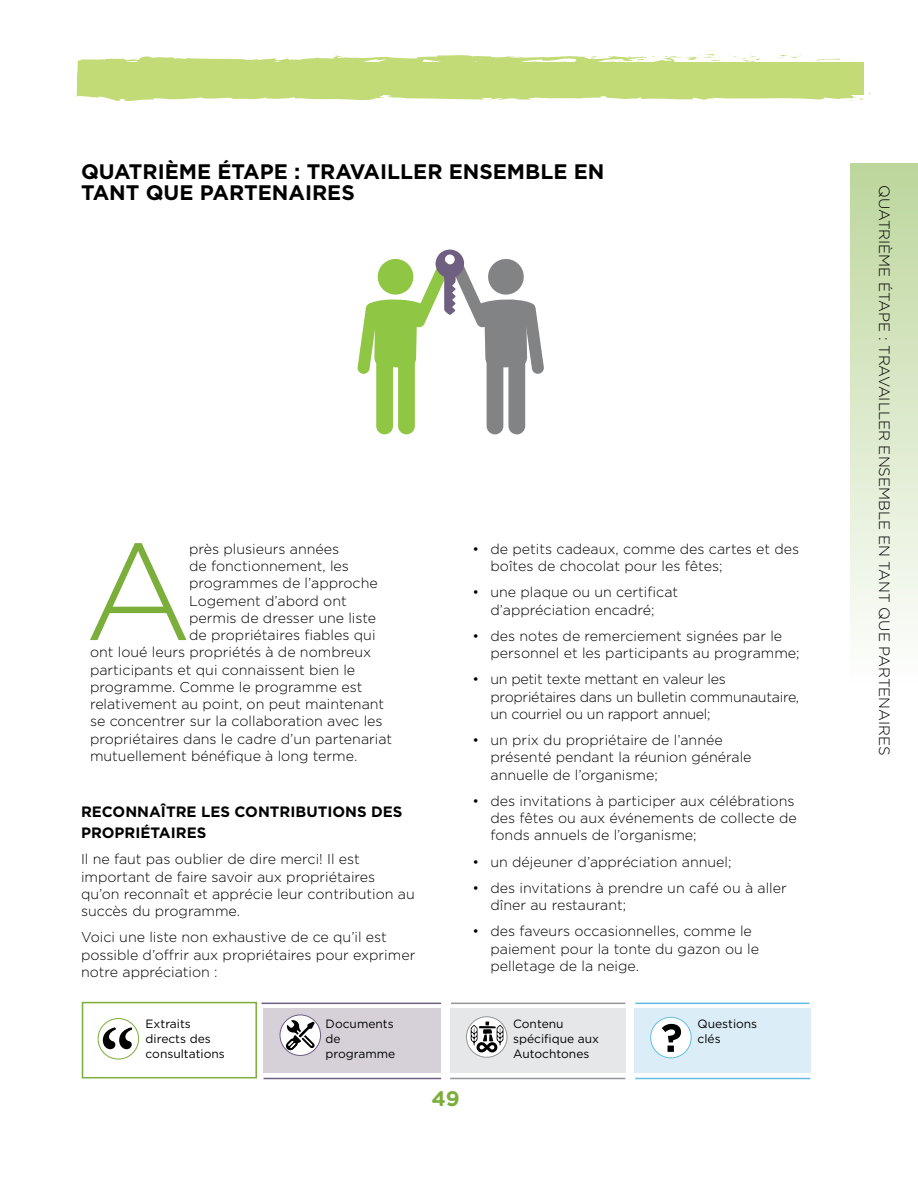
<style>
.page{position:relative;width:918px;height:1188px;background:#fff}
.page>*{position:absolute;margin:0;border:0;box-sizing:border-box;transform-origin:0 0}
.box{font:300 137.4px "Gotham";color:#7bae3a}
.t1{font:700 21px/21px "Gotham";color:#000}
.t2{font:700 21px "Gotham";color:#7bae3a}
.t3{font:300 15px "Gotham";color:#000}
.t4{font:700 15px/21px "Gotham";color:#000}
.bullets{font:300 14.25px/17.2px "Gotham";color:#000}
.box-2{font:300 14.25px "Gotham";color:#000}
.bullets-2{font:300 14.25px/17.2px "Gotham";letter-spacing:-.02em;color:#000}
.t5{font:12px "Gotham";color:#000}
</style>
<div class="page">
<div style="left:850px;top:163px;width:68px;height:527px;background:linear-gradient(to bottom,#bcd69c,#fff)"></div>
<svg style="left:76px;top:54px;width:794px;height:47px;background:#cce18e"></svg>
<div style="left:376px;top:355px;width:17px;height:79px;background:#8fc643;border-radius:8px"></div>
<div style="left:398px;top:355px;width:17px;height:79px;background:#8fc643;border-radius:8px"></div>
<div style="left:508px;top:355px;width:17px;height:79px;background:#818385;border-radius:8px"></div>
<div style="left:487px;top:355px;width:16px;height:79px;background:#818385;border-radius:8px"></div>
<svg style="left:357px;top:250px;width:187px;height:124px"></svg>
<div style="left:264px;top:1009px;width:177px;height:64px;background:#d6d1d9"></div>
<div style="left:450px;top:1009px;width:175px;height:64px;background:#e6e7e8"></div>
<div style="left:634px;top:1009px;width:176px;height:64px;background:#dbedf7"></div>
<div style="left:82px;top:1002px;width:175px;height:76px;border:2px solid #7bae3a"></div>
<hr style="left:261px;top:1003px;width:180px;height:1px;background:#6f5f80">
<hr style="left:451px;top:1003px;width:174px;height:1px;background:#939598">
<hr style="left:635px;top:1003px;width:175px;height:1px;background:#64bde1">
<div style="left:98px;top:1018px;width:41px;height:42px;border:1px solid #7bae3a;border-radius:50%"></div>
<svg style="left:103px;top:1027px;width:30px;height:22px"></svg>
<svg style="left:280px;top:1015px;width:41px;height:40px"></svg>
<div style="left:280px;top:1014px;width:41px;height:42px;border:1px solid #6f5f80;border-radius:50%"></div>
<svg style="left:286px;top:1019px;width:29px;height:33px"></svg>
<svg style="left:466px;top:1017px;width:41px;height:40px"></svg>
<div style="left:466px;top:1016px;width:41px;height:42px;border:1px solid #939598;border-radius:50%"></div>
<svg style="left:471px;top:1022px;width:32px;height:31px"></svg>
<div style="left:651px;top:1017px;width:40px;height:41px;background:#fff;border-radius:50%"></div>
<div style="left:650px;top:1017px;width:42px;height:41px;border:1px solid #64bde1;border-radius:50%"></div>
<svg style="left:662px;top:1024px;width:19px;height:28px"></svg>
<hr style="left:264px;top:1078px;width:177px;height:1px;background:#6f5f80">
<hr style="left:450px;top:1078px;width:175px;height:1px;background:#939598">
<hr style="left:635px;top:1078px;width:175px;height:1px;background:#64bde1">
<h2 class="t1" style="left:81px;top:161px;width:525px">QUATRIÈME ÉTAPE : TRAVAILLER ENSEMBLE EN<br>TANT QUE PARTENAIRES</h2>
<p class="box" style="left:84px;top:508px;width:110px">A</p>
<p class="box-2" style="left:189px;top:540px;width:152px">près plusieurs années</p>
<p class="box-2" style="left:189px;top:557px;width:161px">de fonctionnement, les</p>
<p class="box-2" style="left:189px;top:575px;width:190px">programmes de l’approche</p>
<p class="box-2" style="left:189px;top:592px;width:159px">Logement d’abord ont</p>
<p class="box-2" style="left:189px;top:609px;width:189px">permis de dresser une liste</p>
<p class="box-2" style="left:189px;top:626px;width:188px">de propriétaires fiables qui</p>
<p class="box-2" style="left:90px;top:644px;width:283px">ont loué leurs propriétés à de nombreux</p>
<p class="box-2" style="left:90px;top:661px;width:267px">participants et qui connaissent bien le</p>
<p class="box-2" style="left:90px;top:678px;width:274px">programme. Comme le programme est</p>
<p class="box-2" style="left:90px;top:695px;width:296px">relativement au point, on peut maintenant</p>
<p class="box-2" style="left:90px;top:713px;width:294px">se concentrer sur la collaboration avec les</p>
<p class="box-2" style="left:90px;top:730px;width:304px">propriétaires dans le cadre d’un partenariat</p>
<p class="box-2" style="left:90px;top:747px;width:269px">mutuellement bénéfique à long terme.</p>
<h4 class="t4" style="left:81px;top:801px;width:323px">RECONNAÎTRE LES CONTRIBUTIONS DES<br>PROPRIÉTAIRES</h4>
<p class="bullets" style="left:81px;top:851px;width:335px">Il ne faut pas oublier de dire merci! Il est important de faire savoir aux propriétaires qu’on reconnaît et apprécie leur contribution au succès du programme.</p>
<p class="bullets" style="left:81px;top:929px;width:336px">Voici une liste non exhaustive de ce qu’il est possible d’offrir aux propriétaires pour exprimer notre appréciation :</p>
<p class="bullets" style="left:490px;top:540px;width:310px;text-indent:-18px">• de petits cadeaux, comme des cartes et des boîtes de chocolat pour les fêtes;</p>
<p class="bullets" style="left:472px;top:584px;width:207px;text-align:center">• une plaque ou un certificat d’appréciation encadré;</p>
<p class="bullets" style="left:490px;top:627px;width:311px;text-indent:-18px">• des notes de remerciement signées par le personnel et les participants au programme;</p>
<p class="bullets-2" style="left:490px;top:671px;width:310px;text-indent:-18px">• un petit texte mettant en valeur les propriétaires dans un bulletin communautaire, un courriel ou un rapport annuel;</p>
<p class="bullets" style="left:490px;top:731px;width:263px;text-indent:-18px">• un prix du propriétaire de l’année présenté pendant la réunion générale annuelle de l’organisme;</p>
<p class="bullets" style="left:490px;top:792px;width:308px;text-indent:-18px">• des invitations à participer aux célébrations des fêtes ou aux événements de collecte de fonds annuels de l’organisme;</p>
<p class="bullets" style="left:472px;top:853px;width:261px">• un déjeuner d’appréciation annuel;</p>
<p class="bullets" style="left:490px;top:879px;width:298px;text-indent:-18px">• des invitations à prendre un café ou à aller dîner au restaurant;</p>
<p class="bullets" style="left:490px;top:923px;width:270px;text-indent:-18px">• des faveurs occasionnelles, comme le paiement pour la tonte du gazon ou le pelletage de la neige.</p>
<p class="t5" style="left:146px;top:1017px;width:47px">Extraits</p>
<p class="t5" style="left:326px;top:1017px;width:70px">Documents</p>
<p class="t5" style="left:513px;top:1017px;width:52px">Contenu</p>
<p class="t5" style="left:698px;top:1017px;width:61px">Questions</p>
<p class="t5" style="left:146px;top:1032px;width:67px">directs des</p>
<p class="t5" style="left:326px;top:1032px;width:17px">de</p>
<p class="t5" style="left:513px;top:1032px;width:87px">spécifique aux</p>
<p class="t5" style="left:698px;top:1032px;width:25px">clés</p>
<p class="t5" style="left:146px;top:1047px;width:81px">consultations</p>
<p class="t5" style="left:326px;top:1047px;width:71px">programme</p>
<p class="t5" style="left:513px;top:1047px;width:78px">Autochtones</p>
<h2 class="t2" style="left:431px;top:1086px;width:30px">49</h2>
<p class="t3" style="left:894px;top:185px;width:572px;rotate:90deg">QUATRIÈME ÉTAPE : TRAVAILLER ENSEMBLE EN TANT QUE PARTENAIRES</p>
</div>
